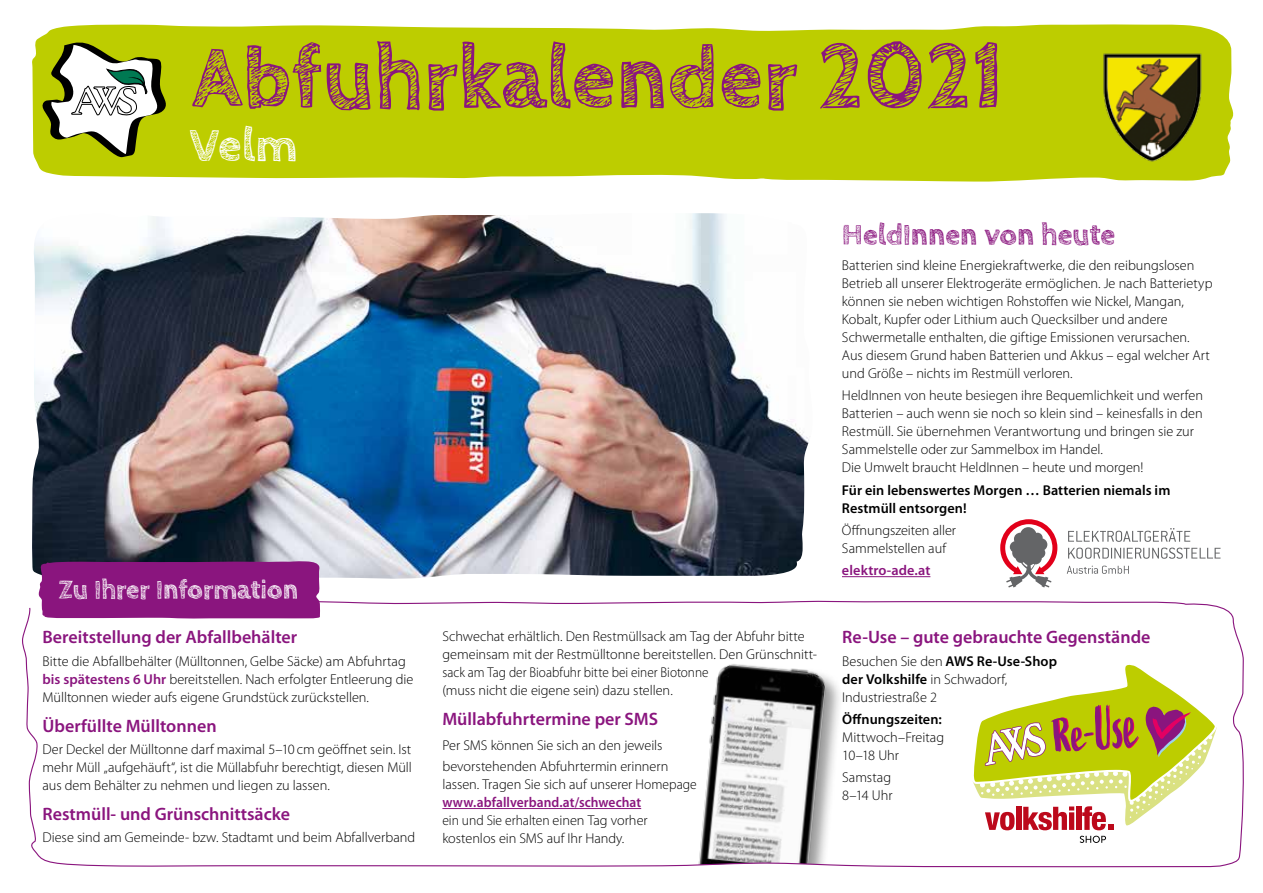
<style>
.page{position:relative;width:1263px;height:893px;background:#fff}
.page>*{position:absolute;margin:0;border:0;box-sizing:border-box;transform-origin:0 0}
.t1{font:700 90px "Cabin Sketch";color:#8a157e}
.t2{font:700 47.7px "Cabin Sketch";color:#fff}
.t3{font:700 30px "Cabin Sketch";letter-spacing:-.005em;color:#8a157e}
.t4{font:700 27px "Cabin Sketch";letter-spacing:-.005em;color:#fff}
.t5{font:600 18px "Myriad Pro";color:#8a157e}
.t6{font:300 14.25px/18px "Myriad Pro";letter-spacing:-.005em;color:#000}
.t7{font:600 14.25px/18px "Myriad Pro";letter-spacing:.005em;color:#000}
.t8{font:300 14.25px/18px "Myriad Pro";letter-spacing:-.005em;color:#000;scale:.95 1}
.t9{font:600 14.25px "Myriad Pro";letter-spacing:.005em;color:#8a157e;scale:.95 1}
.t10{font:600 14.25px "Myriad Pro";letter-spacing:.005em;color:#8a157e}
.s1{font-weight:600;color:#8a157e}
.s2{font-weight:600}
</style>
<div class="page">
<img style="left:32px;top:213px;width:777px;height:366px">
<div style="left:32px;top:24px;width:1202px;height:158px;background:#bdcd00"></div>
<svg style="left:43px;top:43px;width:123px;height:114px"></svg>
<svg style="left:1068px;top:528px;width:122px;height:14px"></svg>
<svg style="left:1068px;top:548px;width:152px;height:11px"></svg>
<svg style="left:1067px;top:566px;width:62px;height:8px"></svg>
<svg style="left:1000px;top:519px;width:57px;height:68px"></svg>
<hr style="left:842px;top:576px;width:88px;height:1px;background:#8a157e">
<img style="left:1101px;top:50px;width:102px;height:115px">
<svg style="left:22px;top:600px;width:1222px;height:268px"></svg>
<hr style="left:442px;top:808px;width:199px;height:1px;background:#8a157e">
<div style="left:38px;top:561px;width:282px;height:58px;background:#8a157e"></div>
<svg style="left:971px;top:660px;width:246px;height:170px"></svg>
<svg style="left:1080px;top:836px;width:26px;height:7px"></svg>
<h1 class="t1" style="left:192px;top:28px;width:814px">Abfuhrkalender 2021</h1>
<h2 class="t2" style="left:190px;top:118px;width:110px">Velm</h2>
<h3 class="t4" style="left:59px;top:574px;width:241px">Zu Ihrer Information</h3>
<p class="t5" style="left:43px;top:627px;width:256px">Bereitstellung der Abfallbehälter</p>
<p class="t6" style="left:43px;top:652px;width:372px">Bitte die Abfallbehälter (Mülltonnen, Gelbe Säcke) am Abfuhrtag <span class="s1">bis spätestens 6 Uhr</span> bereitstellen. Nach erfolgter Entleerung die<br>Mülltonnen wieder aufs eigene Grundstück zurückstellen.</p>
<p class="t5" style="left:43px;top:716px;width:176px">Überfüllte Mülltonnen</p>
<p class="t6" style="left:43px;top:741px;width:371px;text-align:justify">Der Deckel der Mülltonne darf maximal 5–10 cm geöffnet sein. Ist mehr Müll „aufgehäuft“, ist die Müllabfuhr berechtigt, diesen Müll aus dem Behälter zu nehmen und liegen zu lassen.</p>
<p class="t5" style="left:43px;top:804px;width:249px">Restmüll- und Grünschnittsäcke</p>
<p class="t6" style="left:43px;top:829px;width:374px">Diese sind am Gemeinde- bzw. Stadtamt und beim Abfallverband</p>
<p class="t6" style="left:442px;top:627px;width:376px">Schwechat erhältlich. Den Restmüllsack am Tag der Abfuhr bitte gemeinsam mit der Restmülltonne bereitstellen. Den Grünschnitt&shy;sack am Tag der Bioabfuhr bitte bei einer Biotonne<br>(muss nicht die eigene sein) dazu stellen.</p>
<p class="t5" style="left:442px;top:709px;width:217px">Müllabfuhrtermine per SMS</p>
<p class="t6" style="left:442px;top:735px;width:227px;line-height:21px">Per SMS können Sie sich an den jeweils bevorstehenden Abfuhrtermin erinnern</p>
<p class="t6" style="left:442px;top:775px;width:256px">lassen. Tragen Sie sich auf unserer Homepage</p>
<p class="t9" style="left:442px;top:794px;width:211px">www.abfallverband.at/schwechat</p>
<p class="t8" style="left:442px;top:811px;width:218px">ein und Sie erhalten einen Tag vorher kostenlos ein SMS auf Ihr Handy.</p>
<h3 class="t3" style="left:842px;top:217px;width:275px">HeldInnen von heute</h3>
<p class="t6" style="left:842px;top:257px;width:372px">Batterien sind kleine Energiekraftwerke, die den reibungslosen Betrieb all unserer Elektrogeräte ermöglichen. Je nach Batterietyp können sie neben wichtigen Rohstoffen wie Nickel, Mangan, Kobalt, Kupfer oder Lithium auch Quecksilber und andere Schwermetalle enthalten, die giftige Emissionen verursachen.<br>Aus diesem Grund haben Batterien und Akkus – egal welcher Art und Größe – nichts im Restmüll verloren.</p>
<p class="t6" style="left:842px;top:387px;width:362px">HeldInnen von heute besiegen ihre Bequemlichkeit und werfen Batterien – auch wenn sie noch so klein sind – keinesfalls in den Restmüll. Sie übernehmen Verantwortung und bringen sie zur Sammelstelle oder zur Sammelbox im Handel.<br>Die Umwelt braucht HeldInnen – heute und morgen!</p>
<p class="t7" style="left:842px;top:481px;width:330px">Für ein lebenswertes Morgen … Batterien niemals im<br>Restmüll entsorgen!</p>
<p class="t6" style="left:842px;top:521px;width:116px">Öffnungszeiten aller<br>Sammelstellen auf</p>
<p class="t10" style="left:842px;top:562px;width:90px">elektro-ade.at</p>
<p class="t5" style="left:842px;top:627px;width:310px">Re-Use – gute gebrauchte Gegenstände</p>
<p class="t6" style="left:842px;top:652px;width:216px">Besuchen Sie den <span class="s2">AWS Re-Use-Shop der Volkshilfe</span> in Schwadorf,<br>Industriestraße 2</p>
<p class="t7" style="left:842px;top:710px;width:101px">Öffnungszeiten:</p>
<p class="t6" style="left:842px;top:728px;width:103px">Mittwoch–Freitag<br>10–18 Uhr</p>
<p class="t6" style="left:842px;top:769px;width:52px">Samstag<br>8–14 Uhr</p>
</div>
